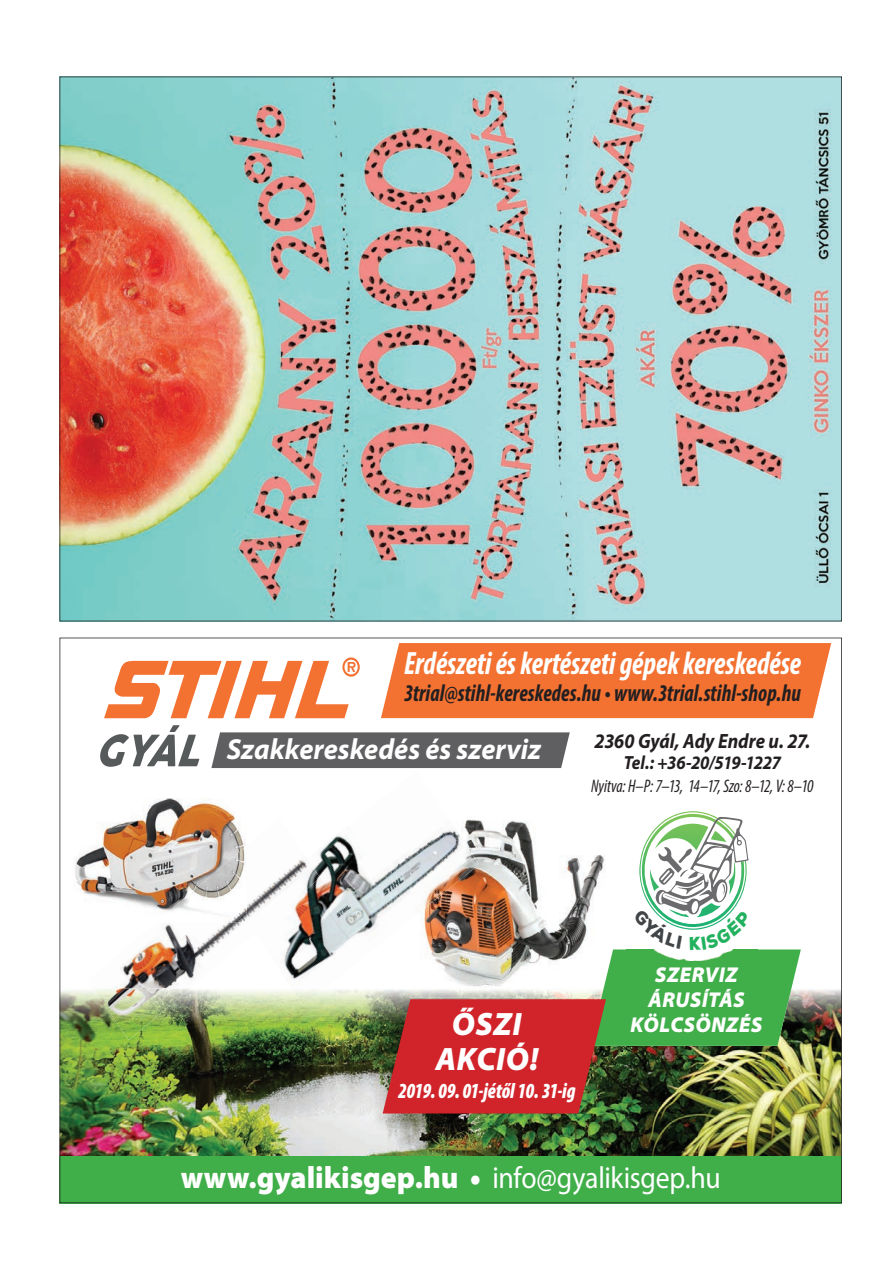
<style>
.page{position:relative;width:893px;height:1263px;background:#fff}
.page>*{position:absolute;margin:0;border:0;box-sizing:border-box;transform-origin:0 0}
.t1{font:italic 700 condensed 32.4px "Myriad Pro";color:#fff;scale:.9 1}
.t2{font:italic 900 semi-expanded 32.4px "Myriad Pro";letter-spacing:.02em;color:#fff;scale:.9 1}
.t3{font:900 semi-expanded 30.6px "Myriad Pro";color:#fff;scale:.9 1}
.t4{font:italic 700 semi-expanded 28.95px "Myriad Pro";color:#fff;scale:.9 1}
.t5{font:italic 700 condensed 24px "Myriad Pro";letter-spacing:.005em;color:#231f20;scale:.9 1}
.t6{font:italic 900 semi-expanded 21.6px/24.9px "Myriad Pro";letter-spacing:.025em;color:#fff;text-align:center;scale:.9 1}
.t7{font:italic 900 condensed 21.6px "Myriad Pro";letter-spacing:-.015em;color:#fff;scale:.9 1}
.t8{font:italic 700 20.7px "Myriad Pro";letter-spacing:-.005em;color:#231f20;scale:.9 1}
.t9{font:italic 700 19.05px "Myriad Pro";letter-spacing:-.03em;color:#231f20;scale:.9 1}
.t10{font:italic condensed 18.3px "Myriad Pro";letter-spacing:-.01em;color:#231f20;scale:.9 1}
.s1{font-weight:400;font-stretch:normal}
</style>
<div class="page">
<img style="left:60px;top:77px;width:782px;height:544px">
<img style="left:60px;top:638px;width:782px;height:565px">
<img style="left:383px;top:811px;width:418px;height:302px">
<h1 class="t1" style="left:404px;top:643px;width:443px">Erdészeti és kertészeti gépek kereskedése</h1>
<p class="t5" style="left:404px;top:678px;width:442px">3trial@stihl-kereskedes.hu • www.3trial.stihl-shop.hu</p>
<p class="t4" style="left:227px;top:733px;width:351px">Szakkereskedés és szerviz</p>
<p class="t8" style="left:595px;top:727px;width:241px">2360 Gyál, Ady Endre u. 27.</p>
<p class="t9" style="left:624px;top:750px;width:176px">Tel.: +36-20/519-1227</p>
<p class="t10" style="left:591px;top:775px;width:248px">Nyitva: H–P: 7–13, 14–17, Szo: 8–12, V: 8–10</p>
<p class="t6" style="left:648px;top:962px;width:108px">SZERVIZ<br>ÁRUSÍTÁS</p>
<h1 class="t2" style="left:452px;top:1005px;width:79px">ŐSZI</h1>
<p class="t6" style="left:631px;top:1012px;width:148px">KÖLCSÖNZÉS</p>
<h1 class="t2" style="left:436px;top:1041px;width:116px">AKCIÓ!</h1>
<p class="t7" style="left:398px;top:1079px;width:199px">2019. 09. 01-jétől 10. 31-ig</p>
<p class="t3" style="left:181px;top:1160px;width:601px">www.gyalikisgep.hu • <span class="s1">info@gyalikisgep.hu</span></p>
</div>
